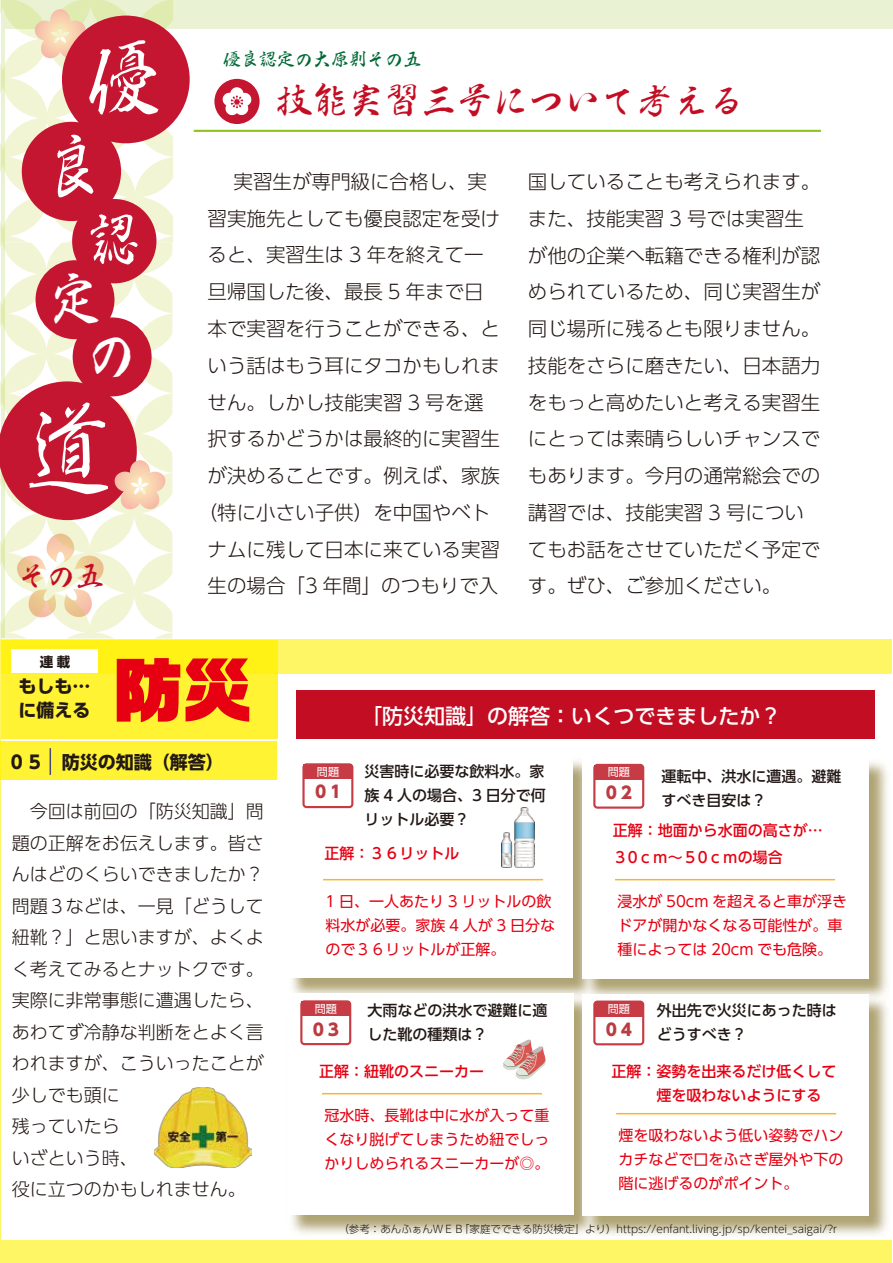
<style>
.page{position:relative;width:893px;height:1263px;background:#fff}
.page>*{position:absolute;margin:0;border:0;box-sizing:border-box;transform-origin:0 0}
.t1{font:102px "Hakusyu Gyosyo kk";color:#fff;scale:.85 1}
.t2{font:87px "Hakusyu Gyosyo kk";color:#fffefe;scale:.85 1}
.t3{font:69px "Hakusyu Gyosyo kk";color:#fff;scale:.85 1}
.t4{font:60px "Hakusyu Gyosyo kk";color:#fff;scale:.85 1}
.t5{font:58.5px/54.9px "Hakusyu Gyosyo kk";color:#fff;scale:.85 1}
.t6{font:36px "Hakusyu Gyosyo kk";color:#c30d23}
.t7{font:28.5px "Hakusyu Gyosyo kk";color:#c30d23}
.t8{font:500 21px "UD Shin Go Pr 6";color:#fff}
.t9{font:300 19.5px/36.8px "UD Shin Go Pr 6";color:#221815;text-align:center}
.t10{font:300 18px/31.5px "UD Shin Go Pr 6";color:#221815}
.t11{font:700 18px/24px "UD Shin Go Pr 6";color:#221815}
.t12{font:18px "Hakusyu Gyosyo kk";color:#006934}
.t13{font:800 16.65px "UD Shin Go Pr 6";letter-spacing:-.1em;color:#bb3b42}
.t14{font:15px/24px "UD Shin Go Pr 6";color:#e60012}
.t15{font:500 15px/24px "UD Shin Go Pr 6";color:#221815}
.t16{font:500 15px/27px "UD Shin Go Pr 6";color:#e60012}
.t17{font:700 13.5px "UD Shin Go Pr 6";color:#221815}
.t18{font:11.1px "UD Shin Go Pr 6";color:#fff}
.t19{font:300 10.5px "UD Shin Go Pr 6";color:#221815}
</style>
<div class="page">
<div style="left:1px;top:0;width:891px;height:637px;background:#e9f3d3"></div>
<div style="left:5px;top:29px;width:887px;height:609px;background:#fff"></div>
<svg style="left:0;top:250px;width:172px;height:389px;fill:#f1f5d3"></svg>
<svg style="left:0;top:0;width:173px;height:250px"></svg>
<div style="left:1px;top:639px;width:891px;height:624px;background:#fff666"></div>
<div style="left:2px;top:675px;width:891px;height:565px;background:#fff"></div>
<div style="left:62px;top:16px;width:128px;height:127px;background:#c51631;border-radius:50%"></div>
<div style="left:22px;top:122px;width:99px;height:99px;background:#c51631;border-radius:50%"></div>
<div style="left:72px;top:199px;width:84px;height:84px;background:#c51631;border-radius:50%"></div>
<div style="left:36px;top:260px;width:78px;height:79px;background:#c51631;border-radius:50%"></div>
<div style="left:73px;top:317px;width:79px;height:79px;background:#c51631;border-radius:50%"></div>
<div style="left:0;top:742px;width:276px;height:38px;background:#fff333"></div>
<svg style="left:50px;top:748px;width:1px;height:27px"></svg>
<svg style="left:2px;top:640px;width:276px;height:98px;background:#fef22a"></svg>
<svg style="left:117px;top:658px;width:63px;height:64px;background:#ea2b16"></svg>
<svg style="left:186px;top:658px;width:63px;height:64px;background:#ed4b1a"></svg>
<svg style="left:0;top:381px;width:167px;height:139px;background:#d55f6a"></svg>
<hr style="left:194px;top:130px;width:627px;height:2px;background:#8fc31f">
<div style="left:214px;top:79px;width:46px;height:45px;background:#c51631;border-radius:50%"></div>
<svg style="left:222px;top:87px;width:30px;height:29px"></svg>
<div style="left:11px;top:649px;width:86px;height:23px;background:#fff"></div>
<img style="left:291px;top:760px;width:289px;height:230px">
<div style="left:287px;top:756px;width:286px;height:222px;background:#fff"></div>
<div style="left:296px;top:690px;width:579px;height:48px;background:#c30d23"></div>
<img style="left:580px;top:761px;width:308px;height:230px">
<div style="left:582px;top:757px;width:287px;height:222px;background:#fff"></div>
<img style="left:291px;top:990px;width:308px;height:244px">
<div style="left:287px;top:993px;width:286px;height:221px;background:#fff"></div>
<img style="left:580px;top:991px;width:308px;height:244px">
<div style="left:582px;top:994px;width:287px;height:221px;background:#fff"></div>
<div style="left:302px;top:763px;width:51px;height:45px;border:2px solid #c63b44;border-radius:3px"></div>
<div style="left:304px;top:765px;width:48px;height:14px;background:#c63b44"></div>
<div style="left:593px;top:764px;width:51px;height:45px;border:2px solid #c63b44;border-radius:3px"></div>
<div style="left:594px;top:765px;width:49px;height:14px;background:#c63b44"></div>
<div style="left:300px;top:1000px;width:51px;height:45px;border:2px solid #c63b44;border-radius:3px"></div>
<div style="left:301px;top:1002px;width:49px;height:14px;background:#c63b44"></div>
<div style="left:593px;top:1000px;width:51px;height:45px;border:2px solid #c63b44;border-radius:3px"></div>
<div style="left:594px;top:1002px;width:49px;height:14px;background:#c63b44"></div>
<img style="left:502px;top:808px;width:33px;height:59px">
<svg style="left:503px;top:1039px;width:43px;height:40px"></svg>
<hr style="left:323px;top:879px;width:220px;height:1px;background:#f8b62d">
<hr style="left:322px;top:1093px;width:220px;height:1px;background:#f8b62d">
<hr style="left:615px;top:879px;width:220px;height:1px;background:#f8b62d">
<hr style="left:616px;top:1113px;width:220px;height:1px;background:#f8b62d">
<img style="left:154px;top:1088px;width:97px;height:79px">
<h2 class="t2" style="left:87px;top:32px;width:88px">優</h2>
<h3 class="t3" style="left:44px;top:131px;width:70px">良</h3>
<h3 class="t4" style="left:89px;top:207px;width:61px">認</h3>
<h3 class="t5" style="left:87px;top:270px;width:60px;text-indent:-36px">定の</h3>
<h1 class="t1" style="left:26px;top:395px;width:104px">道</h1>
<h3 class="t7" style="left:19px;top:560px;width:87px">その五</h3>
<p class="t17" style="left:40px;top:650px;width:32px">連載</p>
<p class="t11" style="left:19px;top:673px;width:73px">もしも…に備える</p>
<p class="t12" style="left:223px;top:50px;width:199px">優良認定の大原則その五</p>
<h3 class="t6" style="left:277px;top:81px;width:470px">技能実習三号について考える</h3>
<p class="t9" style="left:198px;top:162px;width:304px">　実習生が専門級に合格し、実<br>習実施先としても優良認定を受けると、実習生は 3 年を終えて一<br>旦帰国した後、最長 5 年まで日<br>本で実習を行うことができる、という話はもう耳にタコかもしれません。しかし技能実習 3 号を選<br>択するかどうかは最終的に実習生が決めることです。例えば、家族（特に小さい子供）を中国やベトナムに残して日本に来ている実習生の場合「3 年間」のつもりで入</p>
<p class="t9" style="left:528px;top:163px;width:294px;text-align:left">国していることも考えられます。また、技能実習 3 号では実習生が他の企業へ転籍できる権利が認められているため、同じ実習生が同じ場所に残るとも限りません。技能をさらに磨きたい、日本語力をもっと高めたいと考える実習生にとっては素晴らしいチャンスでもあります。今月の通常総会での講習では、技能実習 3 号についてもお話をさせていただく予定です。ぜひ、ご参加ください。</p>
<p class="t8" style="left:361px;top:699px;width:421px">「防災知識」の解答：いくつできましたか？</p>
<p class="t11" style="left:8px;top:749px;width:218px">０５　防災の知識（解答）</p>
<p class="t10" style="left:12px;top:795px;width:254px">　今回は前回の「防災知識」問題の正解をお伝えします。皆さんはどのくらいできましたか？問題３などは、一見「どうして紐靴？」と思いますが、よくよく考えてみるとナットクです。実際に非常事態に遭遇したら、あわてず冷静な判断をとよく言われますが、こういったことが少しでも頭に<br>残っていたら<br>いざという時、<br>役に立つのかもしれません。</p>
<p class="t15" style="left:365px;top:759px;width:183px;text-align:justify">災害時に必要な飲料水。家族 4 人の場合、3 日分で何リットル必要？</p>
<p class="t15" style="left:662px;top:764px;width:181px">運転中、洪水に遭遇。避難すべき目安は？</p>
<p class="t18" style="left:317px;top:763px;width:24px">問題</p>
<p class="t13" style="left:312px;top:778px;width:33px">０１</p>
<p class="t18" style="left:608px;top:763px;width:24px">問題</p>
<p class="t13" style="left:603px;top:779px;width:33px">０２</p>
<p class="t16" style="left:613px;top:816px;width:211px">正解：地面から水面の高さが…<br>３0ｃｍ～５0ｃｍの場合</p>
<p class="t16" style="left:324px;top:839px;width:136px">正解：３６リットル</p>
<p class="t14" style="left:325px;top:889px;width:231px">1 日、一人あたり 3 リットルの飲料水が必要。家族 4 人が 3 日分なので３６リットルが正解。</p>
<p class="t14" style="left:617px;top:889px;width:231px">浸水が 50cm を超えると車が浮きドアが開かなくなる可能性が。車種によっては 20cm でも危険。</p>
<p class="t18" style="left:315px;top:1000px;width:24px">問題</p>
<p class="t13" style="left:310px;top:1015px;width:33px">０３</p>
<p class="t15" style="left:367px;top:998px;width:181px">大雨などの洪水で避難に適した靴の種類は？</p>
<p class="t15" style="left:657px;top:998px;width:181px">外出先で火災にあった時はどうすべき？</p>
<p class="t18" style="left:608px;top:1000px;width:24px">問題</p>
<p class="t13" style="left:603px;top:1016px;width:33px">０４</p>
<p class="t16" style="left:319px;top:1058px;width:167px">正解：紐靴のスニーカー</p>
<p class="t14" style="left:324px;top:1103px;width:226px;text-align:justify">冠水時、長靴は中に水が入って重くなり脱げてしまうため紐でしっかりしめられるスニーカーが◎。</p>
<p class="t16" style="left:612px;top:1058px;width:241px;line-height:24px">正解：姿勢を出来るだけ低くして　　　　煙を吸わないようにする</p>
<p class="t14" style="left:618px;top:1123px;width:226px;text-align:justify">煙を吸わないよう低い姿勢でハンカチなどで口をふさぎ屋外や下の階に逃げるのがポイント。</p>
<p class="t19" style="left:338px;top:1220px;width:500px">（参考：あんふぁんＷＥＢ「家庭でできる防災検定」より）https://enfant.living.jp/sp/kentei_saigai/?r</p>
</div>
